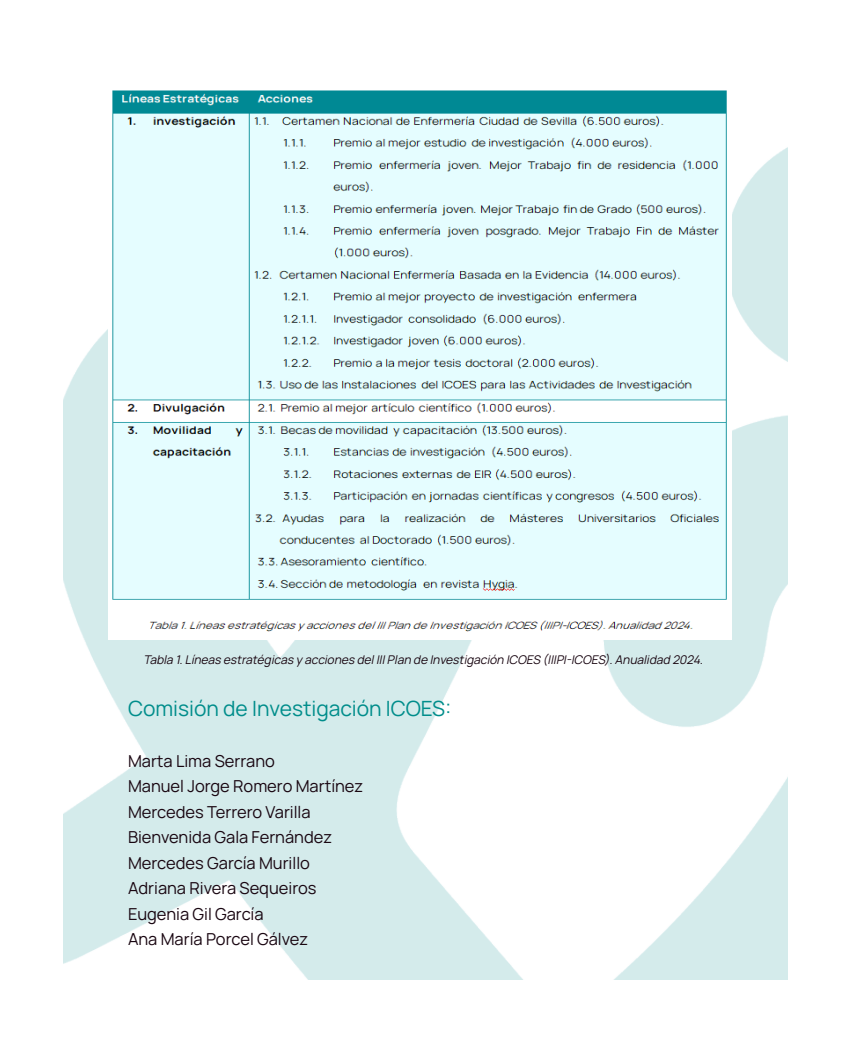
<style>
.page{position:relative;width:851px;height:1063px;background:#fff}
.page>*{position:absolute;margin:0;border:0;box-sizing:border-box;transform-origin:0 0}
.t1{font:200 21px "Manrope";color:#008d8b}
.t2{font:200 16.5px "Manrope";color:#190611}
.t3{font:italic 200 12px "Manrope";color:#190611}
</style>
<div class="page">
<img style="left:64px;top:148px;width:723px;height:831px">
<img style="left:108px;top:90px;width:623px;height:550px">
<p class="t3" style="left:143px;top:652px;width:564px">Tabla 1.Líneas estratégicas y acciones delIIIPlan de Investigación ICOES (IIIPI-ICOES).Anualidad 2024.</p>
<p class="t1" style="left:128px;top:694px;width:325px">Comisión de Investigación ICOES:</p>
<p class="t2" style="left:128px;top:749px;width:148px">Marta Lima Serrano</p>
<p class="t2" style="left:128px;top:775px;width:237px">Manuel Jorge Romero Martínez</p>
<p class="t2" style="left:128px;top:800px;width:184px">Mercedes Terrero Varilla</p>
<p class="t2" style="left:128px;top:826px;width:206px">Bienvenida Gala Fernández</p>
<p class="t2" style="left:128px;top:851px;width:183px">Mercedes García Murillo</p>
<p class="t2" style="left:128px;top:877px;width:190px">Adriana Rivera Sequeiros</p>
<p class="t2" style="left:128px;top:902px;width:137px">Eugenia Gil García</p>
<p class="t2" style="left:128px;top:928px;width:182px">Ana María Porcel Gálvez</p>
</div>
